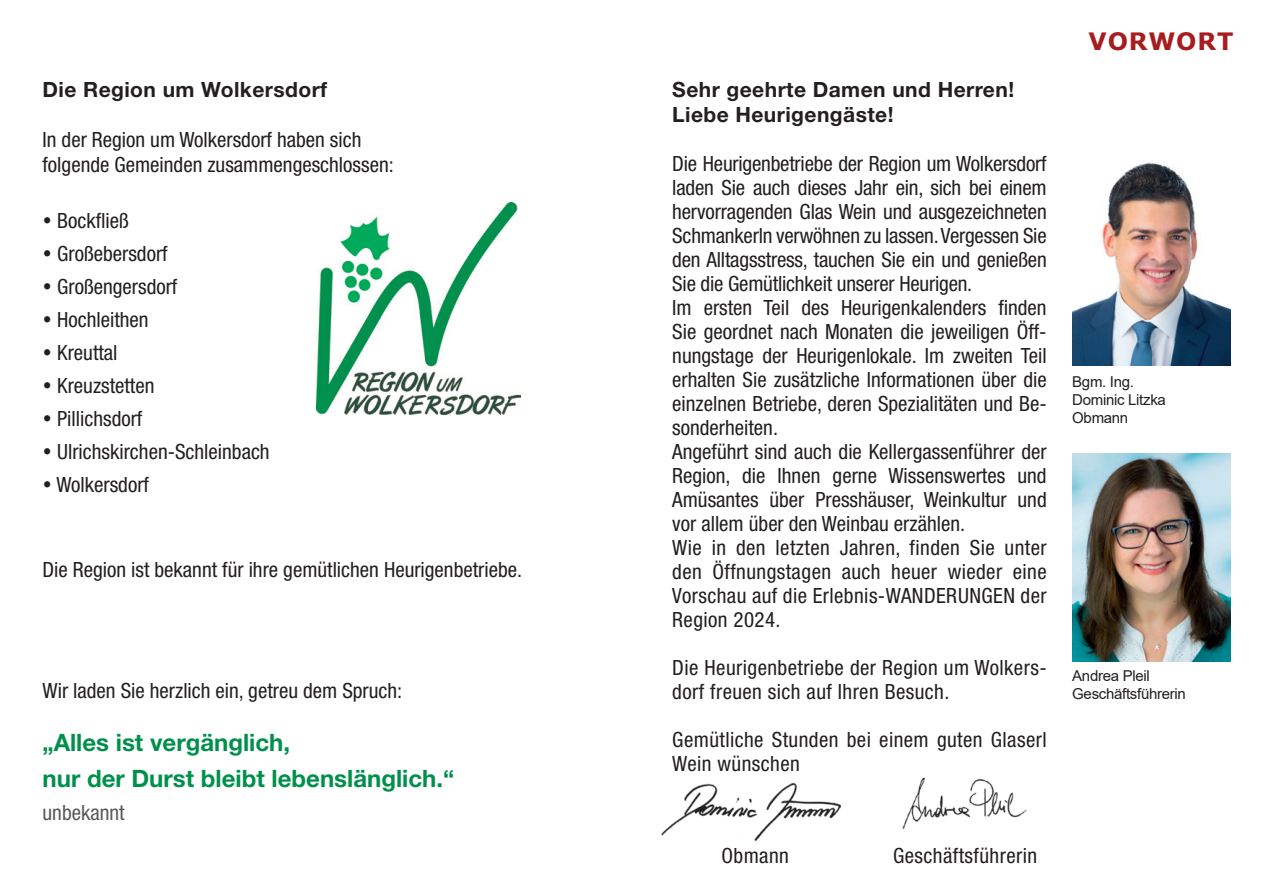
<style>
.page{position:relative;width:1268px;height:893px;background:#fff}
.page>*{position:absolute;margin:0;border:0;box-sizing:border-box;transform-origin:0 0}
.t1{font:700 24px/36px "Helvetica Neue LT Std";color:#01904c}
.t2{font:700 24px "Verdana";letter-spacing:.035em;color:#a61d20}
.t3{font:condensed 21px/24px "Helvetica Neue LT Std";color:#231f20}
.t4{font:condensed 21px/24px "Helvetica Neue LT Std";letter-spacing:.02em;color:#231f20}
.t5{font:700 21px/25.2px "Helvetica Neue LT Std";letter-spacing:.02em;color:#231f20}
.t6{font:condensed 21px "Helvetica Neue LT Std";color:#57585a}
.t7{font:15px/18px "Arial";letter-spacing:-.02em;color:#231f20}
</style>
<div class="page">
<img style="left:661px;top:782px;width:181px;height:59px">
<img style="left:1072px;top:162px;width:158px;height:204px">
<img style="left:902px;top:777px;width:125px;height:53px">
<img style="left:316px;top:202px;width:204px;height:213px">
<img style="left:1072px;top:453px;width:158px;height:209px">
<p class="t5" style="left:43px;top:76px;width:286px">Die Region um Wolkersdorf</p>
<p class="t3" style="left:43px;top:127px;width:352px;line-height:25.2px">In der Region um Wolkersdorf haben sich folgende Gemeinden zusammengeschlossen:</p>
<p class="t3" style="left:43px;top:208px;width:88px">• Bockfließ</p>
<p class="t3" style="left:43px;top:241px;width:127px">• Großebersdorf</p>
<p class="t3" style="left:43px;top:274px;width:136px">• Großengersdorf</p>
<p class="t3" style="left:43px;top:307px;width:108px">• Hochleithen</p>
<p class="t3" style="left:43px;top:340px;width:76px">• Kreuttal</p>
<p class="t3" style="left:43px;top:373px;width:113px">• Kreuzstetten</p>
<p class="t3" style="left:43px;top:406px;width:101px">• Pillichsdorf</p>
<p class="t3" style="left:43px;top:439px;width:228px">• Ulrichskirchen-Schleinbach</p>
<p class="t3" style="left:43px;top:472px;width:108px">• Wolkersdorf</p>
<p class="t3" style="left:43px;top:558px;width:481px">Die Region ist bekannt für ihre gemütlichen Heurigenbetriebe.</p>
<p class="t3" style="left:43px;top:679px;width:361px">Wir laden Sie herzlich ein, getreu dem Spruch:</p>
<p class="t1" style="left:43px;top:724px;width:413px">„Alles ist vergänglich,<br>nur der Durst bleibt lebenslänglich.“</p>
<p class="t6" style="left:43px;top:801px;width:84px">unbekannt</p>
<p class="t5" style="left:672px;top:76px;width:343px">Sehr geehrte Damen und Herren!<br>Liebe Heurigengäste!</p>
<p class="t3" style="left:672px;top:151px;width:376px">Die Heurigenbetriebe der Region um Wolkersdorf laden Sie auch dieses Jahr ein, sich bei einem hervorragenden Glas Wein und ausgezeichneten Schmankerln verwöhnen zu lassen. Vergessen Sie den Alltagsstress, tauchen Sie ein und genießen Sie die Gemütlichkeit unserer Heurigen.<br>Im ersten Teil des Heurigenkalenders finden Sie geordnet nach Monaten die jeweiligen Öff&shy;nungstage der Heurigenlokale. Im zweiten Teil erhalten Sie zusätzliche Informationen über die einzelnen Betriebe, deren Spezialitäten und Be&shy;sonderheiten.<br>Angeführt sind auch die Kellergassenführer der Region, die Ihnen gerne Wissenswertes und Amüsantes über Presshäuser, Weinkultur und vor allem über den Weinbau erzählen.<br>Wie in den letzten Jahren, finden Sie unter den Öffnungstagen auch heuer wieder eine Vorschau auf die Erlebnis-WANDERUNGEN der Region 2024.</p>
<p class="t4" style="left:672px;top:656px;width:376px">Die Heurigenbetriebe der Region um Wolkers&shy;dorf freuen sich auf Ihren Besuch.</p>
<p class="t4" style="left:672px;top:728px;width:376px">Gemütliche Stunden bei einem guten Glaserl<br>Wein wünschen</p>
<p class="t2" style="left:1088px;top:24px;width:146px">VORWORT</p>
<p class="t7" style="left:1071px;top:373px;width:95px">Bgm. Ing.<br>Dominic Litzka<br>Obmann</p>
<p class="t7" style="left:1071px;top:667px;width:115px">Andrea Pleil<br>Geschäftsführerin</p>
<p class="t3" style="left:721px;top:844px;width:69px">Obmann</p>
<p class="t4" style="left:893px;top:844px;width:145px">Geschäftsführerin</p>
</div>
